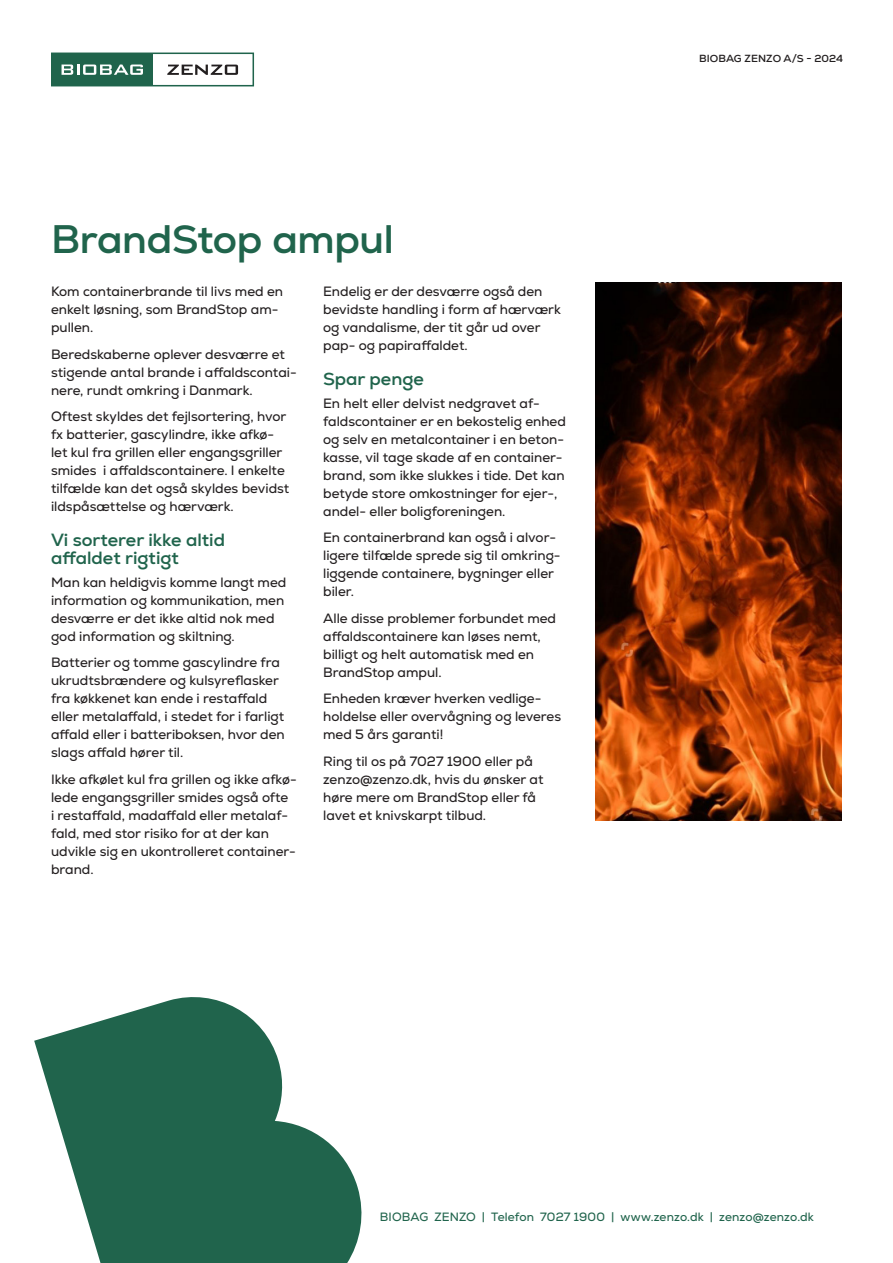
<style>
.page{position:relative;width:893px;height:1263px;background:#fff}
.page>*{position:absolute;margin:0;border:0;box-sizing:border-box;transform-origin:0 0}
.t1{font:700 40.5px "Nexa";letter-spacing:-.01em;color:#20644c}
.Rubrik{font:700 18px/18px "Nexa";color:#20644c}
.Brød{font:13.5px/18px "Nexa";color:#231f20}
.t2{font:12px "Nexa";letter-spacing:.01em;color:#20644c}
.t3{font:700 10.5px "Nexa";letter-spacing:.005em;color:#231f20}
</style>
<div class="page">
<svg style="left:34px;top:997px;width:328px;height:266px;fill:#20644c"></svg>
<div style="left:51px;top:53px;width:203px;height:33px;border:2px solid #20644c"></div>
<div style="left:52px;top:53px;width:101px;height:33px;background:#20644c"></div>
<svg style="left:167px;top:65px;width:71px;height:10px"></svg>
<svg style="left:62px;top:65px;width:81px;height:10px"></svg>
<img style="left:595px;top:283px;width:247px;height:538px">
<p class="t1" style="left:51px;top:213px;width:344px">BrandStop ampul</p>
<p class="Brød" style="left:51px;top:283px;width:234px">Kom containerbrande til livs med en enkelt løsning, som BrandStop am&shy;pullen.</p>
<p class="Brød" style="left:51px;top:345px;width:247px">Beredskaberne oplever desværre et stigende antal brande i affaldscontai&shy;nere, rundt omkring i Danmark.</p>
<p class="Brød" style="left:51px;top:408px;width:240px">Oftest skyldes det fejlsortering, hvor fx batterier, gascylindre, ikke afkø&shy;let kul fra grillen eller engangsgriller smides i affaldscontainere. I enkelte tilfælde kan det også skyldes bevidst ildspåsættelse og hærværk.</p>
<p class="Rubrik" style="left:51px;top:531px;width:176px">Vi sorterer ikke altid affaldet rigtigt</p>
<p class="Brød" style="left:51px;top:573px;width:237px">Man kan heldigvis komme langt med information og kommunikation, men desværre er det ikke altid nok med god information og skiltning.</p>
<p class="Brød" style="left:51px;top:653px;width:235px">Batterier og tomme gascylindre fra ukrudtsbrændere og kulsyreflasker fra køkkenet kan ende i restaffald eller metalaffald, i stedet for i farligt affald eller i batteriboksen, hvor den slags affald hører til.</p>
<p class="Brød" style="left:51px;top:770px;width:247px">Ikke afkølet kul fra grillen og ikke afkø&shy;lede engangsgriller smides også ofte<br>i restaffald, madaffald eller metalaf&shy;fald, med stor risiko for at der kan udvikle sig en ukontrolleret container&shy;brand.</p>
<p class="Brød" style="left:323px;top:283px;width:239px">Endelig er der desværre også den bevidste handling i form af hærværk og vandalisme, der tit går ud over pap- og papiraffaldet.</p>
<p class="Rubrik" style="left:323px;top:370px;width:102px">Spar penge</p>
<p class="Brød" style="left:323px;top:394px;width:244px">En helt eller delvist nedgravet af&shy;faldscontainer er en bekostelig enhed og selv en metalcontainer i en beton&shy;kasse, vil tage skade af en container&shy;brand, som ikke slukkes i tide. Det kan betyde store omkostninger for ejer-, andel- eller boligforeningen.</p>
<p class="Brød" style="left:323px;top:528px;width:239px">En containerbrand kan også i alvor&shy;ligere tilfælde sprede sig til omkring&shy;liggende containere, bygninger eller biler.</p>
<p class="Brød" style="left:323px;top:609px;width:234px">Alle disse problemer forbundet med affaldscontainere kan løses nemt, billigt og helt automatisk med en<br>BrandStop ampul.</p>
<p class="Brød" style="left:323px;top:689px;width:239px">Enheden kræver hverken vedlige&shy;holdelse eller overvågning og leveres med 5 års garanti!</p>
<p class="Brød" style="left:323px;top:752px;width:222px">Ring til os på 7027 1900 eller på zenzo@zenzo.dk, hvis du ønsker at høre mere om BrandStop eller få lavet et knivskarpt tilbud.</p>
<p class="t3" style="left:699px;top:51px;width:145px">BIOBAG ZENZO A/S - 2024</p>
<p class="t2" style="left:380px;top:1209px;width:436px">BIOBAG ZENZO | Telefon 7027 1900 | www.zenzo.dk | zenzo@zenzo.dk</p>
</div>
